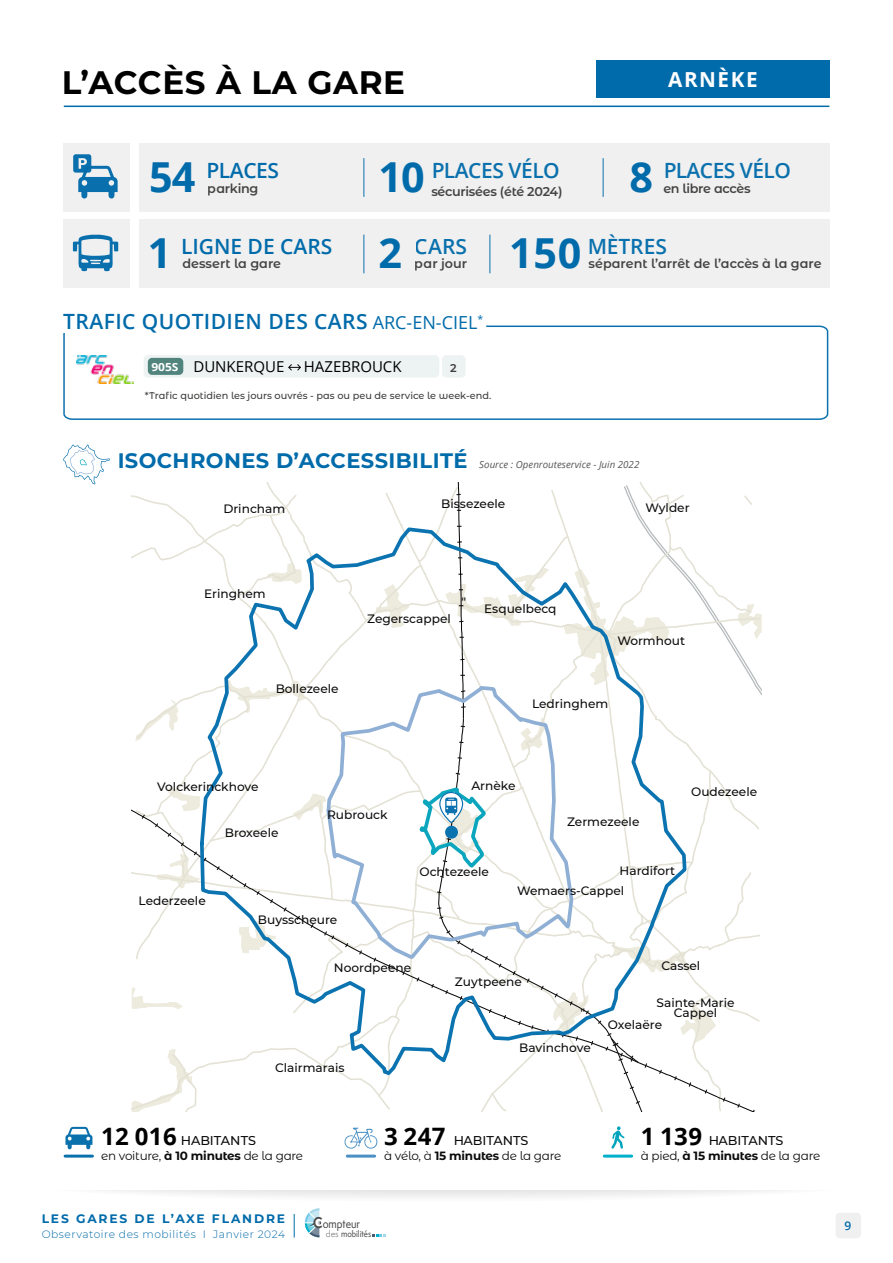
<style>
.page{position:relative;width:893px;height:1263px;background:#fff}
.page>*{position:absolute;margin:0;border:0;box-sizing:border-box;transform-origin:0 0}
.t1{font:700 41.4px "Open Sans";color:#006baa}
.t2{font:700 32.55px "Montserrat";letter-spacing:.02em;color:#000}
.t3{font:700 24px "Open Sans";letter-spacing:.02em;color:#000}
.t4{font:600 21px "Open Sans";letter-spacing:.02em;color:#006baa}
.t5{font:600 21px "Open Sans";color:#006baa}
.t6{font:700 21px "Montserrat";letter-spacing:.02em;color:#006baa}
.t7{font:600 21px "Open Sans";letter-spacing:-.02em;color:#006baa}
.t8{font:600 21px "Open Sans";letter-spacing:-.025em;color:#006baa}
.t9{font:700 20.7px "Open Sans";letter-spacing:.075em;color:#fff}
.t10{font:15px "Open Sans";color:#000}
.t11{font:600 12.75px "Montserrat Alternates";letter-spacing:-.01em;color:#3c3c3b}
.t12{font:500 12.75px "Montserrat";color:#000}
.t13{font:700 12.3px "Montserrat";letter-spacing:.15em;color:#006baa}
.t14{font:500 12.15px/9.9px "Montserrat";color:#000;text-align:center}
.t15{font:12px "Montserrat Alternates";letter-spacing:-.02em;color:#000}
.t16{font:600 12px "Open Sans";color:#006baa}
.t17{font:500 11.4px "Semplicita Pro";color:#4a4a49;scale:.86 1}
.t18{font:600 11.25px "Montserrat Alternates";color:#3c3c3b}
.t19{font:300 10.65px "Montserrat";letter-spacing:.05em;color:#006baa}
.t20{font:500 9.75px "Montserrat Alternates";color:#3c3c3b}
.t21{font:italic 9.75px "Open Sans";color:#575756}
.t22{font:500 8.55px "Semplicita Pro";color:#4a4a49;scale:.86 1}
.s1{font-weight:400;font-size:18px}
.s2{font-weight:700;font-size:11.25px;color:#fff}
.s3{font-weight:700}
.s4{font-weight:300}
.s5{font-weight:700;font-size:14.4px}
</style>
<div class="page">
<div style="left:14px;top:1160px;width:860px;height:39px;background:#f8f8f8;border-radius:50%"></div>
<div style="left:21px;top:1161px;width:846px;height:36px;background:#f2f2f2;border-radius:50%"></div>
<div style="left:27px;top:1162px;width:834px;height:33px;background:#eee;border-radius:50%"></div>
<div style="left:0;top:1141px;width:892px;height:49px;background:#fff"></div>
<svg style="left:305px;top:1208px;width:16px;height:29px"></svg>
<svg style="left:372px;top:1234px;width:14px;height:3px"></svg>
<svg style="left:294px;top:1214px;width:1px;height:23px"></svg>
<hr style="left:64px;top:106px;width:765px;height:1px;background:#006baa">
<div style="left:64px;top:220px;width:66px;height:68px;background:#f0f0f0"></div>
<div style="left:64px;top:143px;width:66px;height:68px;background:#f0f0f0"></div>
<div style="left:139px;top:220px;width:690px;height:68px;background:#f0f0f0"></div>
<div style="left:139px;top:143px;width:690px;height:68px;background:#f0f0f0"></div>
<svg style="left:132px;top:482px;width:629px;height:630px"></svg>
<hr style="left:363px;top:235px;width:1px;height:38px;background:#006baa">
<hr style="left:489px;top:235px;width:1px;height:38px;background:#006baa">
<hr style="left:363px;top:158px;width:1px;height:39px;background:#006baa">
<hr style="left:603px;top:158px;width:1px;height:39px;background:#006baa">
<svg style="left:63px;top:325px;width:766px;height:95px"></svg>
<svg style="left:344px;top:1127px;width:34px;height:22px"></svg>
<svg style="left:65px;top:1127px;width:27px;height:22px"></svg>
<svg style="left:73px;top:234px;width:45px;height:38px"></svg>
<svg style="left:73px;top:154px;width:45px;height:44px"></svg>
<svg style="left:611px;top:1126px;width:13px;height:23px"></svg>
<img style="left:77px;top:355px;width:56px;height:28px">
<svg style="left:63px;top:444px;width:47px;height:40px"></svg>
<hr style="left:65px;top:1154px;width:27px;height:3px;background:#006baa">
<hr style="left:347px;top:1154px;width:28px;height:3px;background:#4a90c4">
<hr style="left:604px;top:1154px;width:28px;height:3px;background:#00afcb">
<div style="left:442px;top:355px;width:24px;height:23px;background:#edf2f2;border-radius:4px"></div>
<div style="left:144px;top:355px;width:295px;height:22px;background:#edf2f2;border-radius:4px"></div>
<div style="left:148px;top:358px;width:35px;height:17px;background:#51847d;border-radius:4px"></div>
<svg style="left:288px;top:364px;width:13px;height:7px"></svg>
<div style="left:596px;top:61px;width:233px;height:37px;background:#006baa"></div>
<div style="left:836px;top:1213px;width:25px;height:25px;background:#f0f0f0;border-radius:4px"></div>
<h2 class="t2" style="left:62px;top:59px;width:345px">L’ACCÈS À LA GARE</h2>
<h3 class="t9" style="left:668px;top:64px;width:91px">ARNÈKE</h3>
<h1 class="t1" style="left:149px;top:147px;width:48px">54</h1>
<h3 class="t5" style="left:206px;top:156px;width:74px">PLACES</h3>
<p class="t11" style="left:208px;top:180px;width:52px">parking</p>
<h3 class="t7" style="left:431px;top:156px;width:130px">PLACES VÉLO</h3>
<h3 class="t8" style="left:663px;top:156px;width:129px">PLACES VÉLO</h3>
<h1 class="t1" style="left:379px;top:147px;width:48px">10</h1>
<h1 class="t1" style="left:630px;top:147px;width:25px">8</h1>
<p class="t11" style="left:431px;top:183px;width:133px">sécurisées (été 2024)</p>
<p class="t11" style="left:663px;top:180px;width:89px">en libre accès</p>
<h1 class="t1" style="left:148px;top:224px;width:25px">1</h1>
<h3 class="t5" style="left:181px;top:232px;width:153px">LIGNE DE CARS</h3>
<p class="t11" style="left:182px;top:255px;width:100px">dessert la gare</p>
<h3 class="t5" style="left:415px;top:232px;width:54px">CARS</h3>
<h3 class="t5" style="left:587px;top:232px;width:81px">MÈTRES</h3>
<h1 class="t1" style="left:379px;top:224px;width:25px">2</h1>
<h1 class="t1" style="left:509px;top:224px;width:74px">150</h1>
<p class="t11" style="left:415px;top:255px;width:54px">par jour</p>
<p class="t11" style="left:589px;top:255px;width:235px">séparent l’arrêt de l’accès à la gare</p>
<h3 class="t4" style="left:63px;top:307px;width:421px">TRAFIC QUOTIDIEN DES CARS <span class="s1">ARC-EN-CIEL</span><sup>*</sup></h3>
<p class="t10" style="left:151px;top:356px;width:134px"><span class="s2">905S</span> DUNKERQUE</p>
<p class="t10" style="left:304px;top:356px;width:99px">HAZEBROUCK</p>
<p class="t18" style="left:450px;top:360px;width:8px">2</p>
<p class="t20" style="left:145px;top:389px;width:348px">*Trafic quotidien les jours ouvrés - pas ou peu de service le week-end.</p>
<h3 class="t6" style="left:118px;top:445px;width:351px">ISOCHRONES D’ACCESSIBILITÉ</h3>
<p class="t21" style="left:479px;top:458px;width:162px">Source : Openrouteservice - Juin 2022</p>
<p class="t14" style="left:223px;top:503px;width:63px">Drincham</p>
<p class="t14" style="left:441px;top:498px;width:66px">Bissezeele</p>
<p class="t14" style="left:645px;top:502px;width:46px">Wylder</p>
<p class="t14" style="left:204px;top:588px;width:63px">Eringhem</p>
<p class="t14" style="left:276px;top:683px;width:64px">Bollezeele</p>
<p class="t14" style="left:367px;top:613px;width:85px">Zegerscappel</p>
<p class="t14" style="left:461px;top:596px;width:6px">"</p>
<p class="t14" style="left:484px;top:604px;width:74px">Esquelbecq</p>
<p class="t14" style="left:617px;top:635px;width:69px">Wormhout</p>
<p class="t14" style="left:532px;top:698px;width:78px">Ledringhem</p>
<p class="t14" style="left:157px;top:782px;width:103px">Volckerinckhove</p>
<p class="t14" style="left:225px;top:827px;width:55px">Broxeele</p>
<p class="t14" style="left:139px;top:895px;width:69px">Lederzeele</p>
<p class="t14" style="left:327px;top:809px;width:62px">Rubrouck</p>
<p class="t14" style="left:258px;top:914px;width:81px">Buysscheure</p>
<p class="t14" style="left:471px;top:780px;width:46px">Arnèke</p>
<p class="t14" style="left:420px;top:866px;width:71px">Ochtezeele</p>
<p class="t14" style="left:567px;top:817px;width:74px">Zermezeele</p>
<p class="t14" style="left:619px;top:865px;width:57px">Hardifort</p>
<p class="t14" style="left:517px;top:885px;width:109px">Wemaers-Cappel</p>
<p class="t14" style="left:691px;top:786px;width:67px">Oudezeele</p>
<p class="t14" style="left:334px;top:962px;width:79px">Noordpeene</p>
<p class="t14" style="left:275px;top:1062px;width:71px">Clairmarais</p>
<p class="t14" style="left:455px;top:976px;width:68px">Zuytpeene</p>
<p class="t14" style="left:580px;top:1008px;width:6px">"</p>
<p class="t14" style="left:519px;top:1042px;width:73px">Bavinchove</p>
<p class="t14" style="left:661px;top:960px;width:40px">Cassel</p>
<p class="t14" style="left:657px;top:997px;width:80px">Sainte-Marie<br>Cappel</p>
<p class="t14" style="left:608px;top:1019px;width:56px">Oxelaëre</p>
<h3 class="t3" style="left:101px;top:1119px;width:77px">12 016</h3>
<h3 class="t3" style="left:384px;top:1119px;width:63px">3 247</h3>
<h3 class="t3" style="left:641px;top:1119px;width:63px">1 139</h3>
<p class="t12" style="left:181px;top:1131px;width:77px">HABITANTS</p>
<p class="t12" style="left:453px;top:1131px;width:77px">HABITANTS</p>
<p class="t12" style="left:708px;top:1131px;width:77px">HABITANTS</p>
<p class="t15" style="left:101px;top:1148px;width:204px">en voiture, <span class="s3">à 10 minutes</span> de la gare</p>
<p class="t15" style="left:384px;top:1148px;width:179px">à vélo, à <span class="s3">15 minutes</span> de la gare</p>
<p class="t15" style="left:641px;top:1148px;width:181px">à pied, <span class="s3">à 15 minutes</span> de la gare</p>
<p class="t13" style="left:42px;top:1209px;width:245px">LES GARES DE L’AXE FLANDRE</p>
<p class="t19" style="left:42px;top:1226px;width:245px">Observatoire des mobilités I Janvier 2024</p>
<p class="t22" style="left:326px;top:1228px;width:54px"><span class="s4">des</span> mobilités</p>
<p class="t17" style="left:313px;top:1216px;width:56px"><span class="s5">C</span>ompteur</p>
<p class="t16" style="left:845px;top:1217px;width:8px">9</p>
</div>
